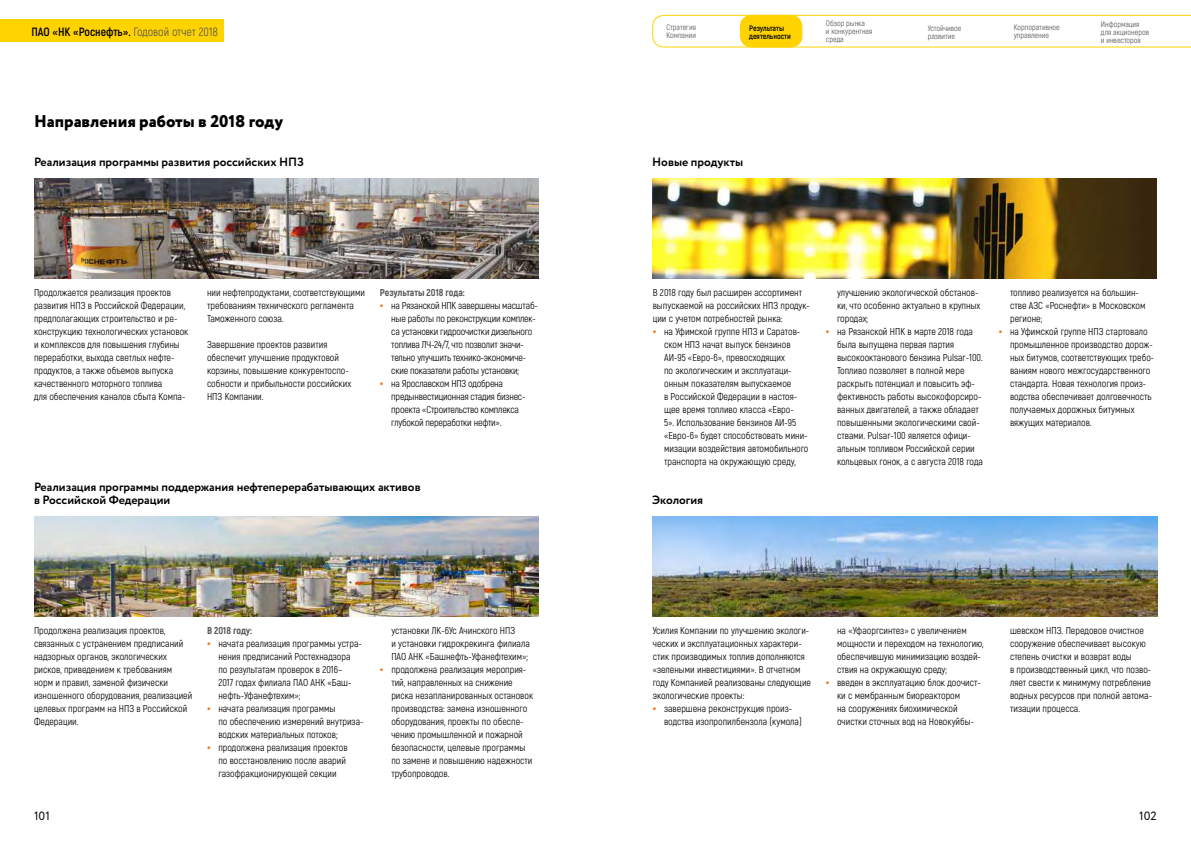
<style>
.page{position:relative;width:1191px;height:842px;background:#fff}
.page>*{position:absolute;margin:0;border:0;box-sizing:border-box;transform-origin:0 0}
.t1{font:800 17px "Circe";color:#000}
.t2{font:700 12px/13px "Circe";color:#000}
.t3{font:700 12px "Akrobat";color:#000}
.t4{font:12px "Circe";color:#000}
.t5{font:10px/13px "Akrobat";color:#000}
.t6{font:10px/13px "Akrobat";letter-spacing:-.02em;color:#000}
.t7{font:800 10px "Akrobat";color:#575756}
.t8{font:8px/8px "Akrobat";color:#575756}
.t9{font:700 8px/8px "Akrobat";color:#000}
.s1{font-weight:400;color:#575756}
.s2{font-family:"Calibri";font-weight:700;color:#ed6b06}
</style>
<div class="page">
<div style="left:0;top:20px;width:223px;height:22px;background:#ffd300"></div>
<svg style="left:652px;top:15px;width:539px;height:33px"></svg>
<img style="left:652px;top:179px;width:505px;height:99px">
<img style="left:34px;top:179px;width:505px;height:99px">
<img style="left:34px;top:517px;width:505px;height:99px">
<img style="left:653px;top:517px;width:504px;height:99px">
<p class="t8" style="left:666px;top:23px;width:31px">Стратегия<br>Компании</p>
<p class="t8" style="left:826px;top:20px;width:48px">Обзор рынка<br>и конкурентная среда</p>
<p class="t8" style="left:1101px;top:20px;width:50px">Информация для акционеров и инвесторов</p>
<p class="t3" style="left:31px;top:25px;width:188px">ПАО «НК «Роснефть». <span class="s1">Годовой отчет 2018</span></p>
<p class="t8" style="left:927px;top:24px;width:35px">Устойчивое развитие</p>
<p class="t8" style="left:1013px;top:23px;width:48px">Корпоративное управление</p>
<p class="t9" style="left:749px;top:24px;width:43px">Результаты деятельности</p>
<h1 class="t1" style="left:34px;top:110px;width:251px">Направления работы в 2018 году</h1>
<p class="t2" style="left:34px;top:156px;width:272px">Реализация программы развития российских НПЗ</p>
<p class="t2" style="left:652px;top:156px;width:92px">Новые продукты</p>
<p class="t5" style="left:34px;top:286px;width:156px">Продолжается реализация проектов развития НПЗ в Российской Федерации, предполагающих строительство и ре&shy;конструкцию технологических установок и комплексов для повышения глубины переработки, выхода светлых нефте&shy;продуктов, а также объемов выпуска качественного моторного топлива<br>для обеспечения каналов сбыта Компа-</p>
<p class="t5" style="left:207px;top:286px;width:159px">нии нефтепродуктами, соответствующими требованиям технического регламента<br>Таможенного союза.</p>
<p class="t5" style="left:207px;top:338px;width:146px">Завершение проектов развития обеспечит улучшение продуктовой корзины, повышение конкурентоспо&shy;собности и прибыльности российских<br>НПЗ Компании.</p>
<p class="t7" style="left:380px;top:286px;width:86px">Результаты 2018 года:</p>
<p class="t6" style="left:391px;top:299px;width:148px;text-indent:-11px"><span class="s2">▪</span> на Рязанской НПК завершены масштаб&shy;ные работы по реконструкции комплек&shy;са установки гидроочистки дизельного топлива ЛЧ-24/7, что позволит значи&shy;тельно улучшить технико-экономиче&shy;ские показатели работы установки;</p>
<p class="t6" style="left:391px;top:377px;width:136px;text-indent:-11px"><span class="s2">▪</span> на Ярославском НПЗ одобрена предынвестиционная стадия бизнес&shy;проекта «Строительство комплекса глубокой переработки нефти».</p>
<p class="t2" style="left:34px;top:481px;width:388px">Реализация программы поддержания нефтеперерабатывающих активов в Российской Федерации</p>
<p class="t5" style="left:653px;top:286px;width:159px">В 2018 году был расширен ассортимент выпускаемой на российских НПЗ продук&shy;ции с учетом потребностей рынка:</p>
<p class="t5" style="left:664px;top:325px;width:146px;text-indent:-11px"><span class="s2">▪</span> на Уфимской группе НПЗ и Саратов&shy;ском НПЗ начат выпуск бензинов АИ-95 «Евро-6», превосходящих<br>по экологическим и эксплуатаци&shy;онным показателям выпускаемое<br>в Российской Федерации в настоя&shy;щее время топливо класса «Евро-<br>5». Использование бензинов АИ-95 «Евро-6» будет способствовать мини&shy;мизации воздействия автомобильного транспорта на окружающую среду,</p>
<p class="t2" style="left:652px;top:494px;width:52px">Экология</p>
<p class="t5" style="left:837px;top:286px;width:145px">улучшению экологической обстанов&shy;ки, что особенно актуально в крупных городах;</p>
<p class="t5" style="left:837px;top:325px;width:147px;text-indent:-11px"><span class="s2">▪</span> на Рязанской НПК в марте 2018 года была выпущена первая партия высокооктанового бензина Pulsar-100.<br>Топливо позволяет в полной мере раскрыть потенциал и повысить эф&shy;фективность работы высокофорсиро&shy;ванных двигателей, а также обладает повышенными экологическими свой&shy;ствами. Pulsar-100 является офици&shy;альным топливом Российской серии кольцевых гонок, а с августа 2018 года</p>
<p class="t5" style="left:1010px;top:286px;width:137px">топливо реализуется на большин&shy;стве АЗС «Роснефти» в Московском регионе;</p>
<p class="t5" style="left:1010px;top:325px;width:146px;text-indent:-11px"><span class="s2">▪</span> на Уфимской группе НПЗ стартовало промышленное производство дорож&shy;ных битумов, соответствующих требо&shy;ваниям нового межгосударственного стандарта. Новая технология произ&shy;водства обеспечивает долговечность получаемых дорожных битумных вяжущих материалов.</p>
<p class="t5" style="left:34px;top:624px;width:160px">Продолжена реализация проектов, связанных с устранением предписаний надзорных органов, экологических рисков, приведением к требованиям норм и правил, заменой физически изношенного оборудования, реализацией целевых программ на НПЗ в Российской Федерации.</p>
<p class="t7" style="left:207px;top:624px;width:47px">В 2018 году:</p>
<p class="t5" style="left:218px;top:637px;width:145px;text-indent:-11px"><span class="s2">▪</span> начата реализация программы устра&shy;нения предписаний Ростехнадзора по результатам проверок в 2016–<br>2017 годах филиала ПАО АНК «Баш&shy;нефть-Уфанефтехим»;</p>
<p class="t5" style="left:218px;top:702px;width:147px;text-indent:-11px"><span class="s2">▪</span> начата реализация программы<br>по обеспечению измерений внутриза&shy;водских материальных потоков;</p>
<p class="t5" style="left:218px;top:741px;width:131px;text-indent:-11px"><span class="s2">▪</span> продолжена реализация проектов по восстановлению после аварий газофракционирующей секции</p>
<p class="t5" style="left:391px;top:624px;width:140px">установки ЛК-6Ус Ачинского НПЗ<br>и установки гидрокрекинга филиала<br>ПАО АНК «Башнефть-Уфанефтехим»;</p>
<p class="t5" style="left:391px;top:663px;width:143px;text-indent:-11px"><span class="s2">▪</span> продолжена реализация мероприя&shy;тий, направленных на снижение риска незапланированных остановок производства: замена изношенного оборудования, проекты по обеспе&shy;чению промышленной и пожарной безопасности, целевые программы по замене и повышению надежности трубопроводов.</p>
<p class="t5" style="left:653px;top:624px;width:160px">Усилия Компании по улучшению экологи&shy;ческих и эксплуатационных характери&shy;стик производимых топлив дополняются «зелеными инвестициями». В отчетном году Компанией реализованы следующие экологические проекты:</p>
<p class="t5" style="left:664px;top:702px;width:139px;text-indent:-11px"><span class="s2">▪</span> завершена реконструкция произ&shy;водства изопропилбензола (кумола)</p>
<p class="t5" style="left:837px;top:624px;width:148px">на «Уфаоргсинтез» с увеличением мощности и переходом на технологию, обеспечившую минимизацию воздей&shy;ствия на окружающую среду;</p>
<p class="t5" style="left:837px;top:676px;width:145px;text-indent:-11px"><span class="s2">▪</span> введен в эксплуатацию блок доочист&shy;ки с мембранным биореактором<br>на сооружениях биохимической очистки сточных вод на Новокуйбы-</p>
<p class="t5" style="left:1010px;top:624px;width:143px">шевском НПЗ. Передовое очистное сооружение обеспечивает высокую степень очистки и возврат воды<br>в производственный цикл, что позво&shy;ляет свести к минимуму потребление водных ресурсов при полной автома&shy;тизации процесса.</p>
<p class="t4" style="left:34px;top:808px;width:17px">101</p>
<p class="t4" style="left:1139px;top:808px;width:19px">102</p>
</div>
